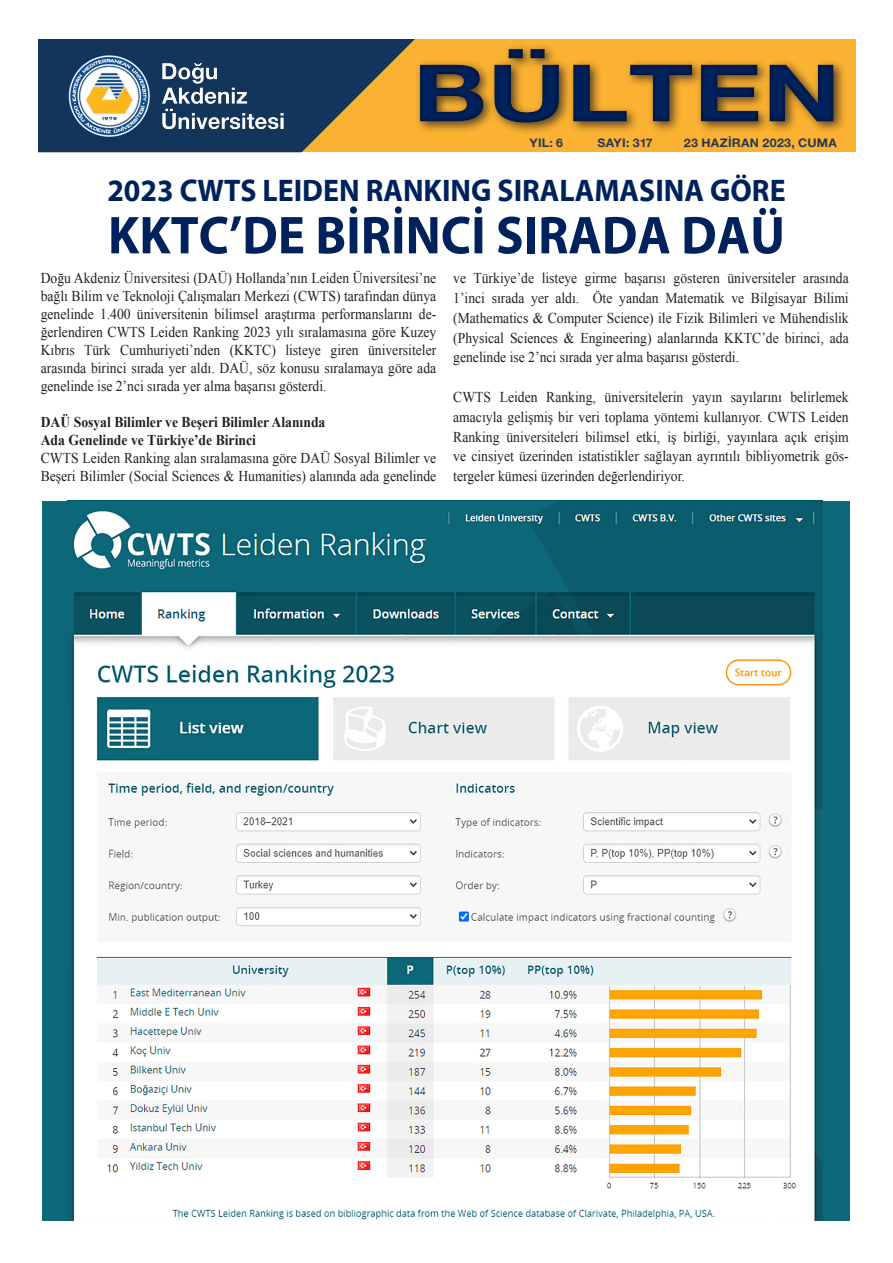
<style>
.page{position:relative;width:893px;height:1263px;background:#fff}
.page>*{position:absolute;margin:0;border:0;box-sizing:border-box;transform-origin:0 0}
.t1{font:700 79.35px "Helvetica Neue EMU";color:#00225c;scale:1.34 1}
.t2{font:700 53.7px "Myriad EMU";color:#00225c;scale:.95 1}
.t3{font:700 31.5px "Myriad EMU";color:#00225c;scale:.95 1}
.t4{font:15px/19.8px "Times New Roman";color:#231f20;text-align:justify;scale:.91 1}
.t5{font:700 15px "Times New Roman";color:#231f20;scale:.91 1}
.t6{font:700 11.85px "Helvetica Neue EMU";letter-spacing:.02em;color:#00225c;scale:1.05 1}
</style>
<div class="page">
<div style="left:0;top:30px;width:855px;height:122px;background:#fbb131"></div>
<svg style="left:37px;top:38px;width:380px;height:114px;fill:#13355c"></svg>
<div style="left:372px;top:44px;width:521px;height:95px;background:#231f20;opacity:.75"></div>
<div style="left:0;top:0;width:37px;height:283px;background:#fff"></div>
<div style="left:0;top:0;width:893px;height:38px;background:#fff"></div>
<img style="left:64px;top:51px;width:223px;height:89px">
<div style="left:43px;top:501px;width:807px;height:719px;background:#0c6779"></div>
<img style="left:70px;top:501px;width:752px;height:719px">
<h1 class="t1" style="left:413px;top:44px;width:321px">BÜLTEN</h1>
<p class="t6" style="left:530px;top:135px;width:33px">YIL: 6</p>
<p class="t6" style="left:598px;top:135px;width:54px">SAYI: 317</p>
<p class="t6" style="left:684px;top:135px;width:147px">23 HAZİRAN 2023, CUMA</p>
<p class="t3" style="left:107px;top:173px;width:715px">2023 CWTS LEIDEN RANKING SIRALAMASINA GÖRE</p>
<p class="t2" style="left:108px;top:206px;width:714px">KKTC’DE BİRİNCİ SIRADA DAÜ</p>
<p class="t4" style="left:41px;top:269px;width:436px;line-height:18px">Doğu Akdeniz Üniversitesi (DAÜ) Hollanda’nın Leiden Üniversitesi’ne bağlı Bilim ve Teknoloji Çalışmaları Merkezi (CWTS) tarafından dünya genelinde 1.400 üniversitenin bilimsel araştırma performanslarını de&shy;ğerlendiren CWTS Leiden Ranking 2023 yılı sıralamasına göre Kuzey Kıbrıs Türk Cumhuriyeti’nden (KKTC) listeye giren üniversiteler arasında birinci sırada yer aldı. DAÜ, söz konusu sıralamaya göre ada genelinde ise 2’nci sırada yer alma başarısı gösterdi.</p>
<p class="t5" style="left:41px;top:412px;width:314px">DAÜ Sosyal Bilimler ve Beşeri Bilimler Alanında</p>
<p class="t5" style="left:41px;top:430px;width:238px">Ada Genelinde ve Türkiye’de Birinci</p>
<p class="t4" style="left:41px;top:449px;width:436px;line-height:18px">CWTS Leiden Ranking alan sıralamasına göre DAÜ Sosyal Bilimler ve<br>Beşeri Bilimler (Social Sciences &amp; Humanities) alanında ada genelinde</p>
<p class="t4" style="left:453px;top:268px;width:436px">ve Türkiye’de listeye girme başarısı gösteren üniversiteler arasında 1’inci sırada yer aldı. Öte yandan Matematik ve Bilgisayar Bilimi (Mathematics &amp; Computer Science) ile Fizik Bilimleri ve Mühendislik (Physical Sciences &amp; Engineering) alanlarında KKTC’de birinci, ada genelinde ise 2’nci sırada yer alma başarısı gösterdi.</p>
<p class="t4" style="left:453px;top:387px;width:436px">CWTS Leiden Ranking, üniversitelerin yayın sayılarını belirlemek amacıyla gelişmiş bir veri toplama yöntemi kullanıyor. CWTS Leiden Ranking üniversiteleri bilimsel etki, iş birliği, yayınlara açık erişim ve cinsiyet üzerinden istatistikler sağlayan ayrıntılı bibliyometrik gös&shy;tergeler kümesi üzerinden değerlendiriyor.</p>
</div>
